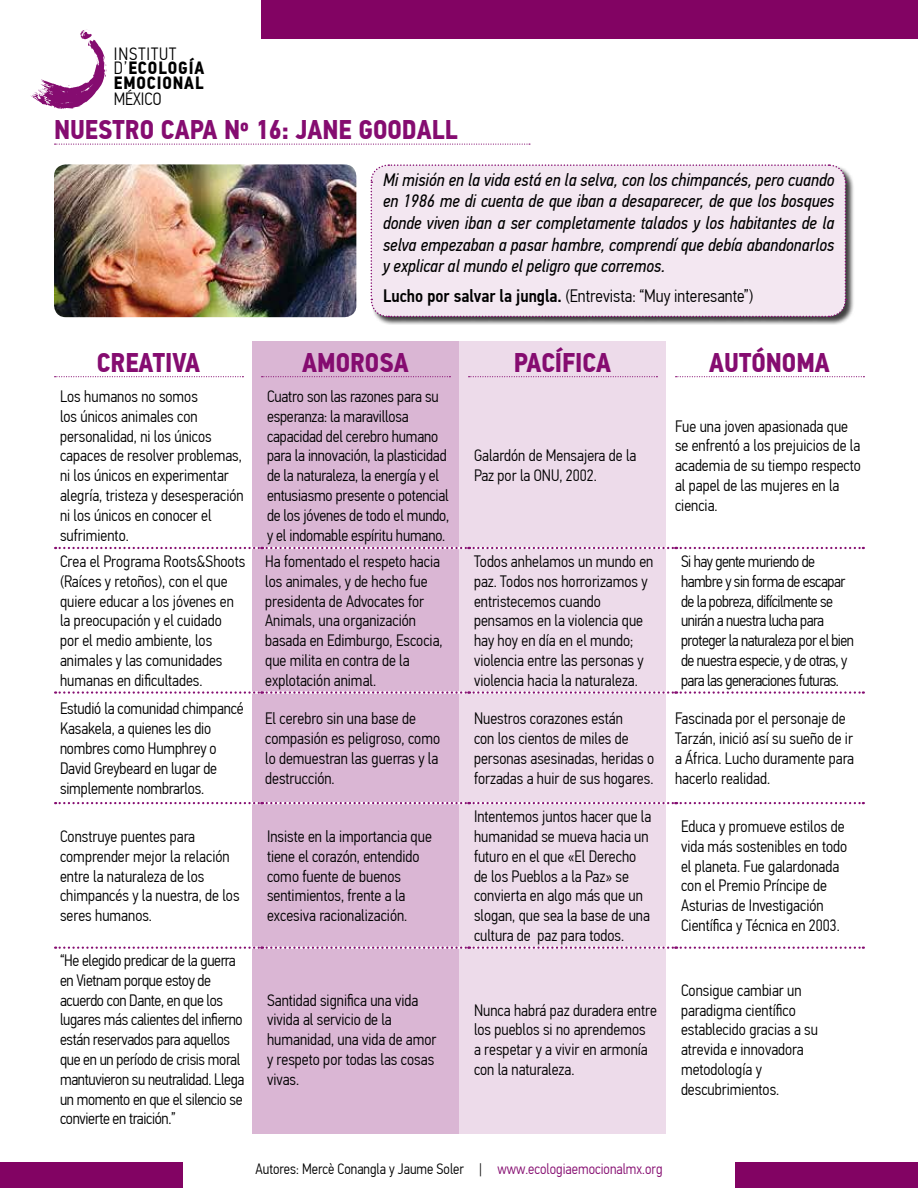
<style>
.page{position:relative;width:918px;height:1188px;background:#fff}
.page>*{position:absolute;margin:0;border:0;box-sizing:border-box;transform-origin:0 0}
.t1{font:700 27px "PF Din Text Cond Pro";color:#850c70}
.t2{font:italic 18px/21.6px "PF Din Text Cond Pro";color:#000;text-align:justify}
.t3{font:300 18px "PF Din Text Cond Pro";color:#000}
.t4{font:700 17.85px/14.7px "PF Din Text Cond Pro";letter-spacing:.05em;color:#000}
.t5{font:300 17.7px "PF Din Text Cond Pro";color:#000}
.t6{font:300 16.5px/19.8px "PF Din Text Cond Pro";color:#000}
.t7{font:300 16.5px/19.8px "PF Din Text Cond Pro";letter-spacing:-.02em;color:#000}
.t8{font:300 16.5px/19.8px "PF Din Text Cond Pro";letter-spacing:-.03em;color:#000}
.t9{font:300 15px "PF Din Text Cond Pro";color:#000}
.s1{font-weight:300}
.s2{font-weight:500}
.s3{color:#850c70}
</style>
<div class="page">
<svg style="left:30px;top:30px;width:76px;height:79px"></svg>
<div style="left:262px;top:0;width:656px;height:39px;background:#820363"></div>
<div style="left:735px;top:1162px;width:183px;height:26px;background:#820363"></div>
<div style="left:0;top:1162px;width:183px;height:26px;background:#820363"></div>
<div style="left:371px;top:165px;width:483px;height:160px;background:#000;opacity:.75"></div>
<div style="left:370px;top:164px;width:477px;height:154px;background:#f3e7f1"></div>
<div style="left:252px;top:341px;width:207px;height:793px;background:#dab6d4"></div>
<div style="left:459px;top:341px;width:207px;height:793px;background:#eddbea"></div>
<svg style="left:55px;top:144px;width:475px;height:1px"></svg>
<svg style="left:55px;top:376px;width:188px;height:1px"></svg>
<svg style="left:262px;top:376px;width:188px;height:1px"></svg>
<svg style="left:469px;top:376px;width:188px;height:1px"></svg>
<svg style="left:676px;top:376px;width:188px;height:1px"></svg>
<svg style="left:55px;top:547px;width:809px;height:2px"></svg>
<svg style="left:55px;top:691px;width:809px;height:3px"></svg>
<svg style="left:55px;top:802px;width:809px;height:2px"></svg>
<svg style="left:55px;top:947px;width:809px;height:2px"></svg>
<img style="left:54px;top:164px;width:302px;height:153px">
<p class="t4" style="left:114px;top:47px;width:92px"><span class="s1">INSTITUT<br>D’</span>ECOLOGÍA<br>EMOCIONAL</p>
<p class="t5" style="left:114px;top:89px;width:49px">MÉXICO</p>
<h1 class="t1" style="left:54px;top:114px;width:405px">NUESTRO CAPA Nº 16: JANE GOODALL</h1>
<p class="t2" style="left:383px;top:169px;width:453px">Mi misión en la vida está en la selva, con los chimpancés, pero cuando en 1986 me di cuenta de que iban a desaparecer, de que los bosques donde viven iban a ser completamente talados y los habitantes de la selva empezaban a pasar hambre, comprendí que debía abandonarlos y explicar al mundo el peligro que corremos.</p>
<p class="t3" style="left:383px;top:286px;width:372px"><span class="s2">Lucho por salvar la jungla.</span> (Entrevista: “Muy interesante”)</p>
<h1 class="t1" style="left:97px;top:346px;width:105px">CREATIVA</h1>
<p class="t6" style="left:60px;top:386px;width:185px">Los humanos no somos<br>los únicos animales con personalidad, ni los únicos capaces de resolver problemas, ni los únicos en experimentar alegría, tristeza y desesperación ni los únicos en conocer el sufrimiento.</p>
<p class="t6" style="left:60px;top:552px;width:187px">Crea el Programa Roots&amp;Shoots (Raíces y retoños), con el que quiere educar a los jóvenes en la preocupación y el cuidado<br>por el medio ambiente, los animales y las comunidades humanas en dificultades.</p>
<p class="t6" style="left:60px;top:699px;width:185px">Estudió la comunidad chimpancé<br>Kasakela, a quienes les dio nombres como Humphrey o<br>David Greybeard en lugar de simplemente nombrarlos.</p>
<p class="t6" style="left:60px;top:826px;width:181px">Construye puentes para comprender mejor la relación entre la naturaleza de los chimpancés y la nuestra, de los seres humanos.</p>
<p class="t7" style="left:60px;top:951px;width:186px">“He elegido predicar de la guerra en Vietnam porque estoy de acuerdo con Dante, en que los lugares más calientes del infierno están reservados para aquellos que en un período de crisis moral mantuvieron su neutralidad. Llega un momento en que el silencio se convierte en traición.”</p>
<h1 class="t1" style="left:302px;top:346px;width:108px">AMOROSA</h1>
<p class="t6" style="left:267px;top:386px;width:184px">Cuatro son las razones para su esperanza: la maravillosa capacidad del cerebro humano para la innovación, la plasticidad de la naturaleza, la energía y el entusiasmo presente o potencial de los jóvenes de todo el mundo, y el indomable espíritu humano.</p>
<p class="t6" style="left:265px;top:552px;width:179px">Ha fomentado el respeto hacia los animales, y de hecho fue presidenta de Advocates for<br>Animals, una organización basada en Edimburgo, Escocia, que milita en contra de la explotación animal.</p>
<p class="t6" style="left:265px;top:709px;width:176px">El cerebro sin una base de compasión es peligroso, como lo demuestran las guerras y la destrucción.</p>
<p class="t6" style="left:267px;top:826px;width:166px">Insiste en la importancia que tiene el corazón, entendido como fuente de buenos sentimientos, frente a la excesiva racionalización.</p>
<p class="t6" style="left:267px;top:990px;width:171px">Santidad significa una vida vivida al servicio de la humanidad, una vida de amor y respeto por todas las cosas vivas.</p>
<h1 class="t1" style="left:514px;top:346px;width:99px">PACÍFICA</h1>
<h1 class="t1" style="left:709px;top:346px;width:122px">AUTÓNOMA</h1>
<p class="t6" style="left:474px;top:446px;width:164px">Galardón de Mensajera de la<br>Paz por la ONU, 2002.</p>
<p class="t6" style="left:474px;top:552px;width:181px">Todos anhelamos un mundo en paz. Todos nos horrorizamos y entristecemos cuando pensamos en la violencia que hay hoy en día en el mundo; violencia entre las personas y violencia hacia la naturaleza.</p>
<p class="t6" style="left:474px;top:709px;width:182px">Nuestros corazones están<br>con los cientos de miles de personas asesinadas, heridas o forzadas a huir de sus hogares.</p>
<p class="t6" style="left:474px;top:807px;width:179px">Intentemos juntos hacer que la humanidad se mueva hacia un futuro en el que «El Derecho de los Pueblos a la Paz» se convierta en algo más que un slogan, que sea la base de una cultura de paz para todos.</p>
<p class="t6" style="left:474px;top:1000px;width:184px">Nunca habrá paz duradera entre los pueblos si no aprendemos<br>a respetar y a vivir en armonía con la naturaleza.</p>
<p class="t6" style="left:675px;top:416px;width:188px">Fue una joven apasionada que se enfrentó a los prejuicios de la academia de su tiempo respecto al papel de las mujeres en la ciencia.</p>
<p class="t8" style="left:681px;top:552px;width:175px">Si hay gente muriendo de hambre y sin forma de escapar de la pobreza, difícilmente se unirán a nuestra lucha para proteger la naturaleza por el bien de nuestra especie, y de otras, y para las generaciones futuras.</p>
<p class="t6" style="left:675px;top:709px;width:181px">Fascinada por el personaje de<br>Tarzán, inició así su sueño de ir a África. Lucho duramente para hacerlo realidad.</p>
<p class="t6" style="left:681px;top:817px;width:168px">Educa y promueve estilos de vida más sostenibles en todo el planeta. Fue galardonada con el Premio Príncipe de<br>Asturias de Investigación<br>Científica y Técnica en 2003.</p>
<p class="t6" style="left:681px;top:980px;width:139px">Consigue cambiar un paradigma científico establecido gracias a su atrevida e innovadora metodología y descubrimientos.</p>
<p class="t9" style="left:255px;top:1160px;width:409px">Autores: Mercè Conangla y Jaume Soler | <span class="s3">www.ecologiaemocionalmx.org</span></p>
</div>
